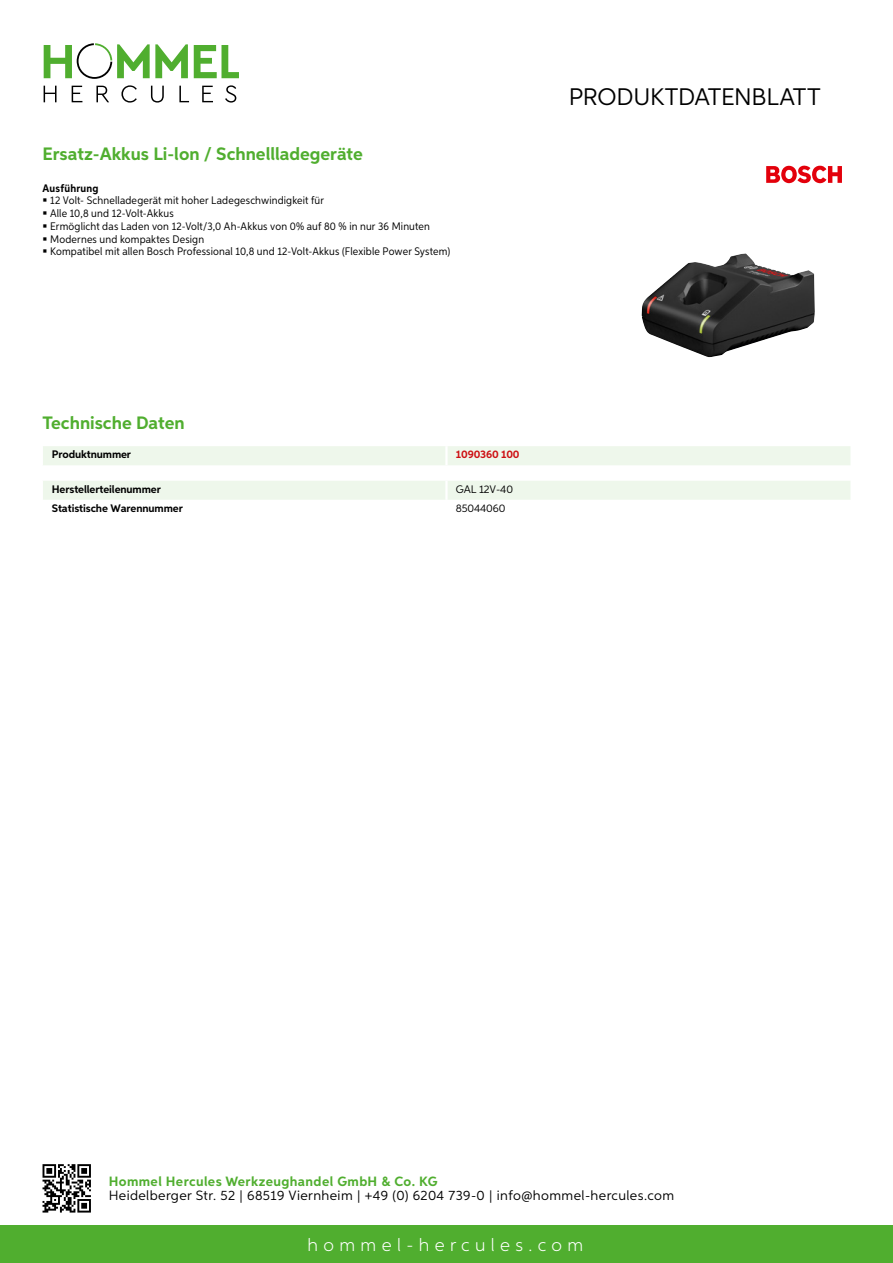
<style>
.page{position:relative;width:893px;height:1263px;background:#fff}
.page>*{position:absolute;margin:0;border:0;box-sizing:border-box;transform-origin:0 0}
.t1{font:24px "Aspira";letter-spacing:-.01em;color:#000}
.t2{font:700 18px "Aspira";color:#50ae2f}
.t3{font:300 18px "Aspira";letter-spacing:.3em;color:#fff}
.t4{font:13.5px "Aspira";letter-spacing:.03em;color:#000}
.t5{font:700 13.5px "Aspira";letter-spacing:.03em;color:#50ae2f}
.t6{font:10.95px/12.8px "Aspira Nar";letter-spacing:.015em;color:#000}
.t7{font:700 10.95px "Aspira";letter-spacing:-.01em;color:#000}
.t8{font:10.95px "Aspira";letter-spacing:-.01em;color:#000}
.t9{font:700 10.95px "Aspira";letter-spacing:-.01em;color:#cd1013}
.t10{font:700 10.95px "Aspira Nar";letter-spacing:.02em;color:#000}
</style>
<div class="page">
<div style="left:0;top:1226px;width:893px;height:37px;background:#50ae2f"></div>
<svg style="left:43px;top:1164px;width:48px;height:48px"></svg>
<svg style="left:194px;top:45px;width:45px;height:33px"></svg>
<svg style="left:44px;top:43px;width:144px;height:36px"></svg>
<svg style="left:44px;top:86px;width:13px;height:16px"></svg>
<svg style="left:72px;top:86px;width:10px;height:16px"></svg>
<svg style="left:96px;top:86px;width:13px;height:16px"></svg>
<svg style="left:121px;top:85px;width:16px;height:18px"></svg>
<svg style="left:151px;top:86px;width:13px;height:17px"></svg>
<svg style="left:179px;top:86px;width:10px;height:16px"></svg>
<svg style="left:202px;top:86px;width:11px;height:16px"></svg>
<svg style="left:225px;top:85px;width:11px;height:18px"></svg>
<div style="left:43px;top:446px;width:807px;height:19px;background:#eef7eb"></div>
<hr style="left:445px;top:446px;width:3px;height:19px;background:#fff">
<div style="left:43px;top:481px;width:807px;height:19px;background:#eef7eb"></div>
<img style="left:642px;top:253px;width:173px;height:104px">
<svg style="left:766px;top:166px;width:76px;height:17px"></svg>
<h2 class="t2" style="left:43px;top:142px;width:322px">Ersatz-Akkus Li-lon / Schnellladegeräte</h2>
<p class="t10" style="left:43px;top:181px;width:58px">Ausführung</p>
<p class="t6" style="left:50px;top:194px;width:402px">12 Volt- Schnelladegerät mit hoher Ladegeschwindigkeit für<br>Alle 10,8 und 12-Volt-Akkus<br>Ermöglicht das Laden von 12-Volt/3,0 Ah-Akkus von 0% auf 80 % in nur 36 Minuten Modernes und kompaktes Design<br>Kompatibel mit allen Bosch Professional 10,8 und 12-Volt-Akkus (Flexible Power System)</p>
<h1 class="t1" style="left:569px;top:82px;width:253px">Produktdatenblatt</h1>
<h2 class="t2" style="left:43px;top:412px;width:144px">Technische Daten</h2>
<p class="t7" style="left:52px;top:448px;width:81px">Produktnummer</p>
<p class="t9" style="left:456px;top:448px;width:65px">1090360 100</p>
<p class="t7" style="left:52px;top:482px;width:111px">Herstellerteilenummer</p>
<p class="t8" style="left:456px;top:482px;width:59px">GAL 12V-40</p>
<p class="t7" style="left:52px;top:501px;width:132px">Statistische Warennummer</p>
<p class="t8" style="left:456px;top:501px;width:51px">85044060</p>
<p class="t5" style="left:109px;top:1172px;width:330px">Hommel Hercules Werkzeughandel GmbH &amp; Co. KG</p>
<p class="t4" style="left:109px;top:1187px;width:567px">Heidelberger Str. 52 | 68519 Viernheim | +49 (0) 6204 739-0 | info@hommel-hercules.com</p>
<h2 class="t3" style="left:307px;top:1234px;width:277px">hommel-hercules.com</h2>
</div>
